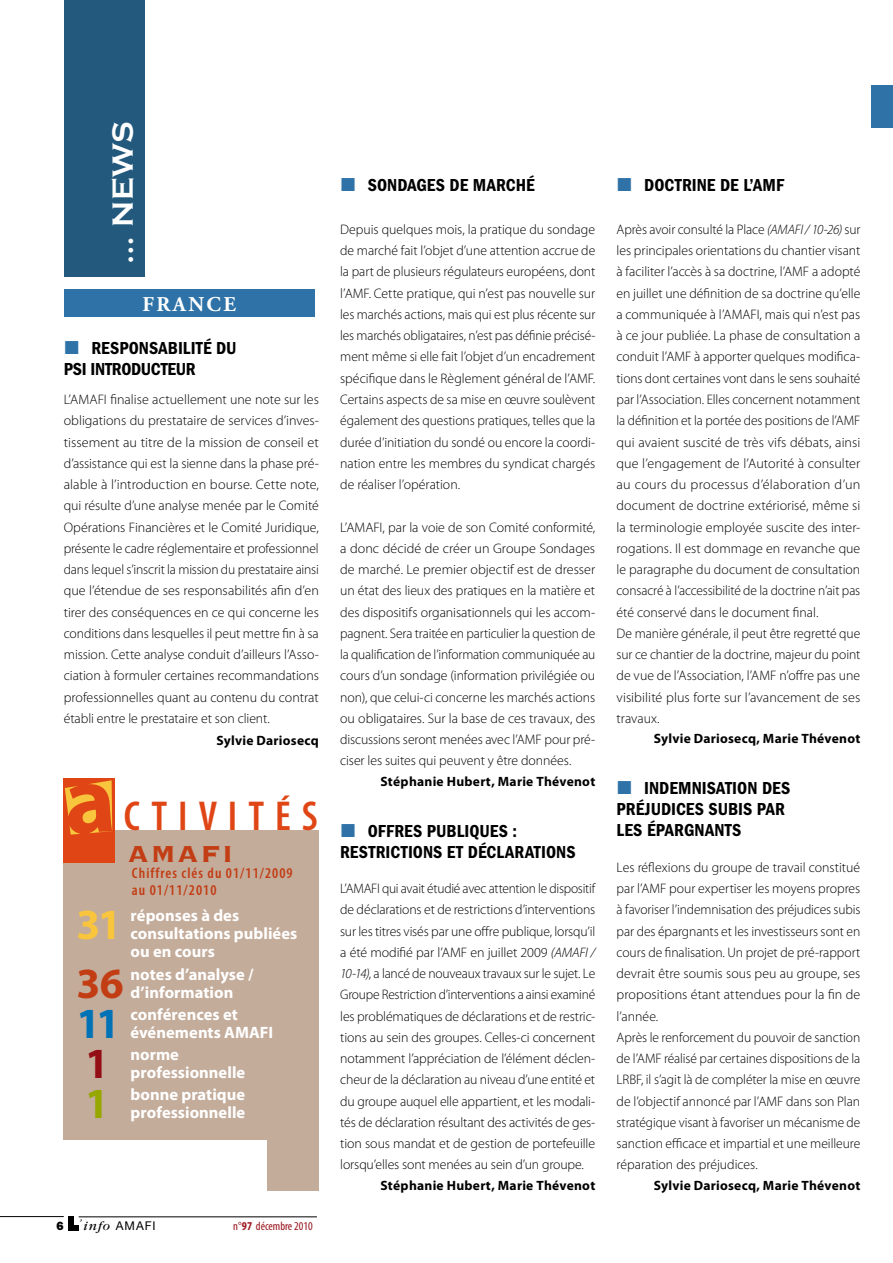
<style>
.page{position:relative;width:893px;height:1263px;background:#fff}
.page>*{position:absolute;margin:0;border:0;box-sizing:border-box;transform-origin:0 0}
.t1{font:700 43.2px "Myriad Pro";color:#f9c53d}
.t2{font:700 43.2px "Myriad Pro";color:#c23d14}
.t3{font:700 43.2px "Myriad Pro";color:#0072b6}
.t4{font:700 43.2px "Myriad Pro";color:#940e15}
.t5{font:700 43.2px "Myriad Pro";color:#96a800}
.t6{font:600 condensed 42px "Myriad Pro";letter-spacing:.26em;color:#df4515}
.t7{font:700 30px "Copperplate Gothic";color:#fff}
.t8{font:700 30px "Copperplate";color:#c23d14}
.t9{font:700 21px "Adobe Garamond Pro";letter-spacing:.115em;color:#fff}
.t10{font:600 condensed 18px/21px "Franklin Gothic";color:#000}
.t11{font:700 16.5px/18px "Myriad Pro";color:#fff}
.t12{font:600 condensed 15px/16.5px "Myriad Pro";letter-spacing:.07em;color:#c23d14}
.t13{font:300 13.8px/21.3px "Myriad Pro";letter-spacing:-.005em;color:#000;text-align:justify}
.t14{font:700 13.5px "Myriad Pro";letter-spacing:.02em;color:#000}
.t15{font:condensed 12px "Myriad Pro";color:#9a141c}
.t16{font:12px "Helvetica Neue";letter-spacing:.08em;color:#000}
.s1{font-family:"Franklin Gothic";font-weight:800}
.s2{font-family:"Garamond";font-style:italic;font-size:13.5px}
.s3{font-weight:700}
.s4{font-style:italic}
</style>
<div class="page">
<hr style="left:79px;top:1216px;width:238px;height:1px;background:#000">
<hr style="left:0;top:1216px;width:64px;height:1px;background:#000">
<div style="left:68px;top:1216px;width:5px;height:14px;background:#000"></div>
<div style="left:68px;top:1225px;width:11px;height:5px;background:#000"></div>
<div style="left:872px;top:85px;width:21px;height:43px;background:#2e72a7"></div>
<div style="left:64px;top:0;width:81px;height:276px;background:#22597d"></div>
<div style="left:64px;top:289px;width:251px;height:28px;background:#2e72a7"></div>
<div style="left:64px;top:830px;width:255px;height:310px;background:#c4ac9b"></div>
<div style="left:64px;top:778px;width:51px;height:84px;background:#df4515"></div>
<div style="left:268px;top:1140px;width:51px;height:51px;background:#c4ac9b"></div>
<svg style="left:65px;top:780px;width:47px;height:55px"></svg>
<h3 class="t7" style="left:106px;top:264px;width:142px;rotate:-90deg">… NEWS</h3>
<h3 class="t9" style="left:143px;top:292px;width:94px">FRANCE</h3>
<h3 class="t10" style="left:64px;top:337px;width:174px;text-indent:28px">RESPONSABILITÉ DU<br>PSI INTRODUCTEUR</h3>
<p class="t13" style="left:64px;top:389px;width:257px">L’AMAFI finalise actuellement une note sur les obligations du prestataire de services d’inves&shy;tissement au titre de la mission de conseil et d’assistance qui est la sienne dans la phase pré&shy;alable à l’introduction en bourse. Cette note, qui résulte d’une analyse menée par le Comité Opérations Financières et le Comité Juridique, présente le cadre réglementaire et professionnel dans lequel s’inscrit la mission du prestataire ainsi que l’étendue de ses responsabilités afin d’en tirer des conséquences en ce qui concerne les conditions dans lesquelles il peut mettre fin à sa mission. Cette analyse conduit d’ailleurs l’Asso&shy;ciation à formuler certaines recommandations professionnelles quant au contenu du contrat établi entre le prestataire et son client.</p>
<p class="t14" style="left:217px;top:732px;width:104px">Sylvie Dariosecq</p>
<h2 class="t6" style="left:124px;top:790px;width:195px">ctivités</h2>
<h3 class="t8" style="left:128px;top:834px;width:102px">AMAFI</h3>
<p class="t12" style="left:132px;top:865px;width:162px">Chiffres clés du 01/11/2009 au 01/11/2010</p>
<h1 class="t1" style="left:77px;top:897px;width:47px">31</h1>
<p class="t11" style="left:131px;top:906px;width:168px">réponses à des consultations publiées ou en cours</p>
<h1 class="t2" style="left:77px;top:955px;width:49px">36</h1>
<p class="t11" style="left:131px;top:964px;width:125px">notes d’analyse / d’information</p>
<h1 class="t3" style="left:77px;top:995px;width:45px">11</h1>
<p class="t11" style="left:131px;top:1005px;width:144px">conférences et événements AMAFI</p>
<h1 class="t4" style="left:85px;top:1035px;width:25px">1</h1>
<p class="t11" style="left:131px;top:1045px;width:116px">norme professionnelle</p>
<h1 class="t5" style="left:85px;top:1076px;width:25px">1</h1>
<p class="t11" style="left:131px;top:1085px;width:116px">bonne pratique professionnelle</p>
<p class="t16" style="left:57px;top:1218px;width:101px"><span class="s1">6</span> <sup>’</sup> <span class="s2">info</span> AMAFI</p>
<p class="t15" style="left:233px;top:1219px;width:81px">n°<span class="s3">97</span> décembre 2010</p>
<h3 class="t10" style="left:368px;top:174px;width:168px">SONDAGES DE MARCHÉ</h3>
<p class="t13" style="left:340px;top:218px;width:257px">Depuis quelques mois, la pratique du sondage de marché fait l’objet d’une attention accrue de la part de plusieurs régulateurs européens, dont l’AMF. Cette pratique, qui n’est pas nouvelle sur les marchés actions, mais qui est plus récente sur les marchés obligataires, n’est pas définie précisé&shy;ment même si elle fait l’objet d’un encadrement spécifique dans le Règlement général de l’AMF.<br>Certains aspects de sa mise en œuvre soulèvent également des questions pratiques, telles que la durée d’initiation du sondé ou encore la coordi&shy;nation entre les membres du syndicat chargés de réaliser l’opération.</p>
<p class="t13" style="left:340px;top:516px;width:257px">L’AMAFI, par la voie de son Comité conformité, a donc décidé de créer un Groupe Sondages de marché. Le premier objectif est de dresser un état des lieux des pratiques en la matière et des dispositifs organisationnels qui les accom&shy;pagnent. Sera traitée en particulier la question de la qualification de l’information communiquée au cours d’un sondage (information privilégiée ou non), que celui-ci concerne les marchés actions ou obligataires. Sur la base de ces travaux, des discussions seront menées avec l’AMF pour pré&shy;ciser les suites qui peuvent y être données.</p>
<p class="t14" style="left:381px;top:772px;width:216px">Stéphanie Hubert, Marie Thévenot</p>
<h3 class="t10" style="left:340px;top:820px;width:237px;text-indent:28px">OFFRES PUBLIQUES :<br>RESTRICTIONS ET DÉCLARATIONS</h3>
<p class="t13" style="left:340px;top:878px;width:257px">L’AMAFI qui avait étudié avec attention le dispositif de déclarations et de restrictions d’interventions sur les titres visés par une offre publique, lorsqu’il a été modifié par l’AMF en juillet 2009 <span class="s4">(AMAFI / 10-14)</span>, a lancé de nouveaux travaux sur le sujet. Le Groupe Restriction d’interventions a ainsi examiné les problématiques de déclarations et de restric&shy;tions au sein des groupes. Celles-ci concernent notamment l’appréciation de l’élément déclen&shy;cheur de la déclaration au niveau d’une entité et du groupe auquel elle appartient, et les modali&shy;tés de déclaration résultant des activités de ges&shy;tion sous mandat et de gestion de portefeuille lorsqu’elles sont menées au sein d’un groupe.</p>
<p class="t14" style="left:381px;top:1176px;width:216px">Stéphanie Hubert, Marie Thévenot</p>
<h3 class="t10" style="left:644px;top:174px;width:121px">DOCTRINE DE L’AMF</h3>
<p class="t13" style="left:617px;top:218px;width:245px;text-align:left">Après avoir consulté la Place <span class="s4">(AMAFI / 10-26)</span> sur les principales orientations du chantier visant à faciliter l’accès à sa doctrine, l’AMF a adopté en juillet une définition de sa doctrine qu’elle a communiquée à l’AMAFI, mais qui n’est pas à ce jour publiée. La phase de consultation a conduit l’AMF à apporter quelques modifica&shy;tions dont certaines vont dans le sens souhaité par l’Association. Elles concernent notamment la définition et la portée des positions de l’AMF qui avaient suscité de très vifs débats, ainsi que l’engagement de l’Autorité à consulter au cours du processus d’élaboration d’un document de doctrine extériorisé, même si la terminologie employée suscite des inter&shy;rogations. Il est dommage en revanche que le paragraphe du document de consultation consacré à l’accessibilité de la doctrine n’ait pas été conservé dans le document final.<br>De manière générale, il peut être regretté que sur ce chantier de la doctrine, majeur du point de vue de l’Association, l’AMF n’offre pas une visibilité plus forte sur l’avancement de ses travaux.</p>
<p class="t14" style="left:654px;top:730px;width:208px">Sylvie Dariosecq, Marie Thévenot</p>
<h3 class="t10" style="left:617px;top:778px;width:175px;text-indent:28px">INDEMNISATION DES<br>PRÉJUDICES SUBIS PAR<br>LES ÉPARGNANTS</h3>
<p class="t13" style="left:617px;top:856px;width:245px;text-align:left">Les réflexions du groupe de travail constitué par l’AMF pour expertiser les moyens propres à favoriser l’indemnisation des préjudices subis par des épargnants et les investisseurs sont en cours de finalisation. Un projet de pré-rapport devrait être soumis sous peu au groupe, ses propositions étant attendues pour la fin de l’année.<br>Après le renforcement du pouvoir de sanction de l’AMF réalisé par certaines dispositions de la LRBF, il s’agit là de compléter la mise en œuvre de l’objectif annoncé par l’AMF dans son Plan stratégique visant à favoriser un mécanisme de sanction efficace et impartial et une meilleure réparation des préjudices.</p>
<p class="t14" style="left:654px;top:1177px;width:208px">Sylvie Dariosecq, Marie Thévenot</p>
</div>
